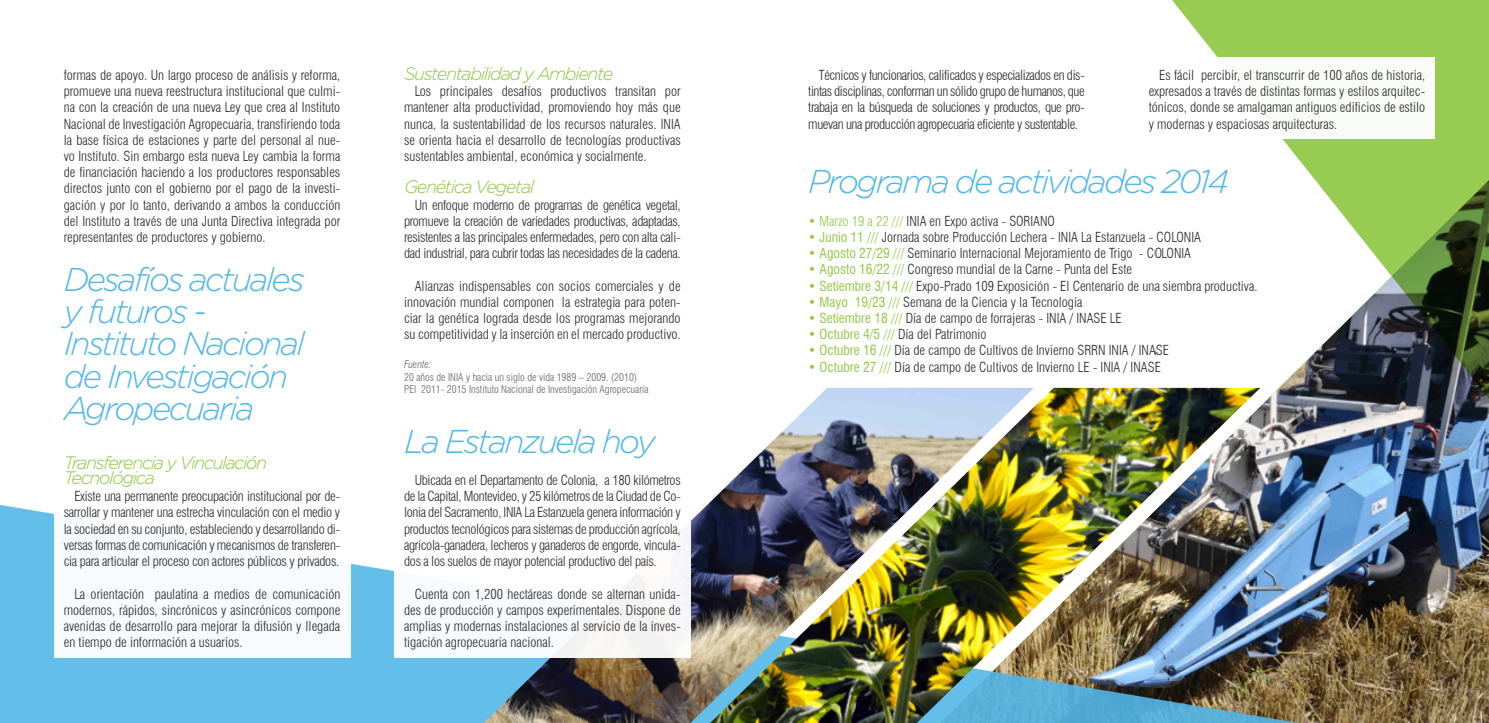
<style>
.page{position:relative;width:1489px;height:723px;background:#fff}
.page>*{position:absolute;margin:0;border:0;box-sizing:border-box;transform-origin:0 0}
.t1{font:italic 300 33px/32.4px "Gotham Rounded";letter-spacing:-.075em;color:#53b7e8}
.t2{font:italic 300 18px/15px "Gotham Rounded";letter-spacing:-.075em;color:#8dc63f}
.t3{font:300 condensed 13.5px/16.2px "Swiss 721 BT";color:#292829;text-align:justify}
.t4{font:300 condensed 10.5px/12.6px "Swiss 721 BT";color:#636466}
.t5{font:italic 300 condensed 10.5px "Swiss 721 BT";color:#636466}
.s1{color:#93c846}
.s2{font-weight:400;color:#93c846}
</style>
<div class="page">
<img style="left:1053px;top:387px;width:435px;height:336px">
<img style="left:0;top:501px;width:1424px;height:222px">
<img style="left:483px;top:501px;width:227px;height:222px">
<img style="left:710px;top:388px;width:550px;height:335px">
<svg style="left:1154px;top:0;width:334px;height:425px"></svg>
<div style="left:54px;top:462px;width:296px;height:195px;background:#f7fbfd"></div>
<div style="left:394px;top:446px;width:296px;height:211px;background:#fff"></div>
<div style="left:1138px;top:58px;width:296px;height:81px;background:#f9fcf6"></div>
<p class="t3" style="left:64px;top:67px;width:278px">formas de apoyo. Un largo proceso de análisis y reforma, promueve una nueva reestructura institucional que culmi&shy;na con la creación de una nueva Ley que crea al Instituto Nacional de Investigación Agropecuaria, transfiriendo toda la base física de estaciones y parte del personal al nue&shy;vo Instituto. Sin embargo esta nueva Ley cambia la forma de financiación haciendo a los productores responsables directos junto con el gobierno por el pago de la investi&shy;gación y por lo tanto, derivando a ambos la conducción del Instituto a través de una Junta Directiva integrada por representantes de productores y gobierno.</p>
<h1 class="t1" style="left:64px;top:261px;width:242px">Desafíos actuales y futuros -<br>Instituto Nacional de Investigación<br>Agropecuaria</h1>
<h2 class="t2" style="left:64px;top:454px;width:205px">Transferencia y Vinculación<br>Tecnológica</h2>
<p class="t3" style="left:64px;top:488px;width:278px;text-indent:11px">Existe una permanente preocupación institucional por de&shy;sarrollar y mantener una estrecha vinculación con el medio y la sociedad en su conjunto, estableciendo y desarrollando di&shy;versas formas de comunicación y mecanismos de transferen&shy;cia para articular el proceso con actores públicos y privados.</p>
<p class="t3" style="left:64px;top:585px;width:278px;text-indent:11px">La orientación paulatina a medios de comunicación modernos, rápidos, sincrónicos y asincrónicos compone avenidas de desarrollo para mejorar la difusión y llegada en tiempo de información a usuarios.</p>
<h2 class="t2" style="left:404px;top:65px;width:211px">Sustentabilidad y Ambiente</h2>
<p class="t3" style="left:404px;top:83px;width:278px;text-indent:11px">Los principales desafíos productivos transitan por mantener alta productividad, promoviendo hoy más que nunca, la sustentabilidad de los recursos naturales. INIA se orienta hacia el desarrollo de tecnologías productivas sustentables ambiental, económica y socialmente.</p>
<h2 class="t2" style="left:404px;top:179px;width:132px">Genética Vegetal</h2>
<p class="t3" style="left:404px;top:197px;width:278px;text-indent:11px">Un enfoque moderno de programas de genética vegetal, promueve la creación de variedades productivas, adaptadas, resistentes a las principales enfermedades, pero con alta cali&shy;dad industrial, para cubrir todas las necesidades de la cadena.</p>
<p class="t3" style="left:404px;top:278px;width:278px;text-indent:11px">Alianzas indispensables con socios comerciales y de innovación mundial componen la estrategia para poten&shy;ciar la genética lograda desde los programas mejorando su competitividad y la inserción en el mercado productivo.</p>
<p class="t5" style="left:404px;top:358px;width:29px">Fuente:</p>
<p class="t4" style="left:404px;top:370px;width:246px">20 años de INIA y hacia un siglo de vida 1989 – 2009. (2010)<br>PEI 2011- 2015 Instituto Nacional de Investigación Agropecuaria</p>
<h1 class="t1" style="left:404px;top:423px;width:253px">La Estanzuela hoy</h1>
<p class="t3" style="left:404px;top:472px;width:278px;text-indent:11px">Ubicada en el Departamento de Colonia, a 180 kilómetros de la Capital, Montevideo, y 25 kilómetros de la Ciudad de Co&shy;lonia del Sacramento, INIA La Estanzuela genera información y productos tecnológicos para sistemas de producción agrícola, agrícola-ganadera, lecheros y ganaderos de engorde, vincula&shy;dos a los suelos de mayor potencial productivo del país.</p>
<p class="t3" style="left:404px;top:585px;width:278px;text-indent:11px">Cuenta con 1,200 hectáreas donde se alternan unida&shy;des de producción y campos experimentales. Dispone de amplias y modernas instalaciones al servicio de la inves&shy;tigación agropecuaria nacional.</p>
<p class="t3" style="left:808px;top:67px;width:278px;text-indent:11px">Técnicos y funcionarios, calificados y especializados en dis&shy;tintas disciplinas, conforman un sólido grupo de humanos, que trabaja en la búsqueda de soluciones y productos, que pro&shy;muevan una producción agropecuaria eficiente y sustentable.</p>
<p class="t3" style="left:1148px;top:67px;width:278px;text-indent:11px">Es fácil percibir, el transcurrir de 100 años de historia, expresados a través de distintas formas y estilos arquitec&shy;tónicos, donde se amalgaman antiguos edificios de estilo y modernas y espaciosas arquitecturas.</p>
<h1 class="t1" style="left:808px;top:164px;width:422px">Programa de actividades 2014</h1>
<p class="t3" style="left:808px;top:213px;width:248px"><span class="s1">• Marzo 19 a 22 ///</span> INIA en Expo activa - SORIANO</p>
<p class="t3" style="left:808px;top:229px;width:394px"><span class="s2">• Junio 11 ///</span> Jornada sobre Producción Lechera - INIA La Estanzuela - COLONIA</p>
<p class="t3" style="left:808px;top:245px;width:384px"><span class="s2">• Agosto 27/29 ///</span> Seminario Internacional Mejoramiento de Trigo - COLONIA</p>
<p class="t3" style="left:808px;top:261px;width:325px"><span class="s2">• Agosto 16/22 ///</span> Congreso mundial de la Carne - Punta del Este</p>
<p class="t3" style="left:808px;top:278px;width:450px"><span class="s2">• Setiembre 3/14 ///</span> Expo-Prado 109 Exposición - El Centenario de una siembra productiva.</p>
<p class="t3" style="left:808px;top:294px;width:275px"><span class="s2">• Mayo 19/23 ///</span> Semana de la Ciencia y la Tecnología</p>
<p class="t3" style="left:808px;top:310px;width:315px"><span class="s2">• Setiembre 18 ///</span> Día de campo de forrajeras - INIA / INASE LE</p>
<p class="t3" style="left:808px;top:326px;width:180px"><span class="s2">• Octubre 4/5 ///</span> Día del Patrimonio</p>
<p class="t3" style="left:808px;top:342px;width:362px"><span class="s2">• Octubre 16 ///</span> Día de campo de Cultivos de Invierno SRRN INIA / INASE</p>
<p class="t3" style="left:808px;top:359px;width:354px"><span class="s2">• Octubre 27 ///</span> Día de campo de Cultivos de Invierno LE - INIA / INASE</p>
</div>
